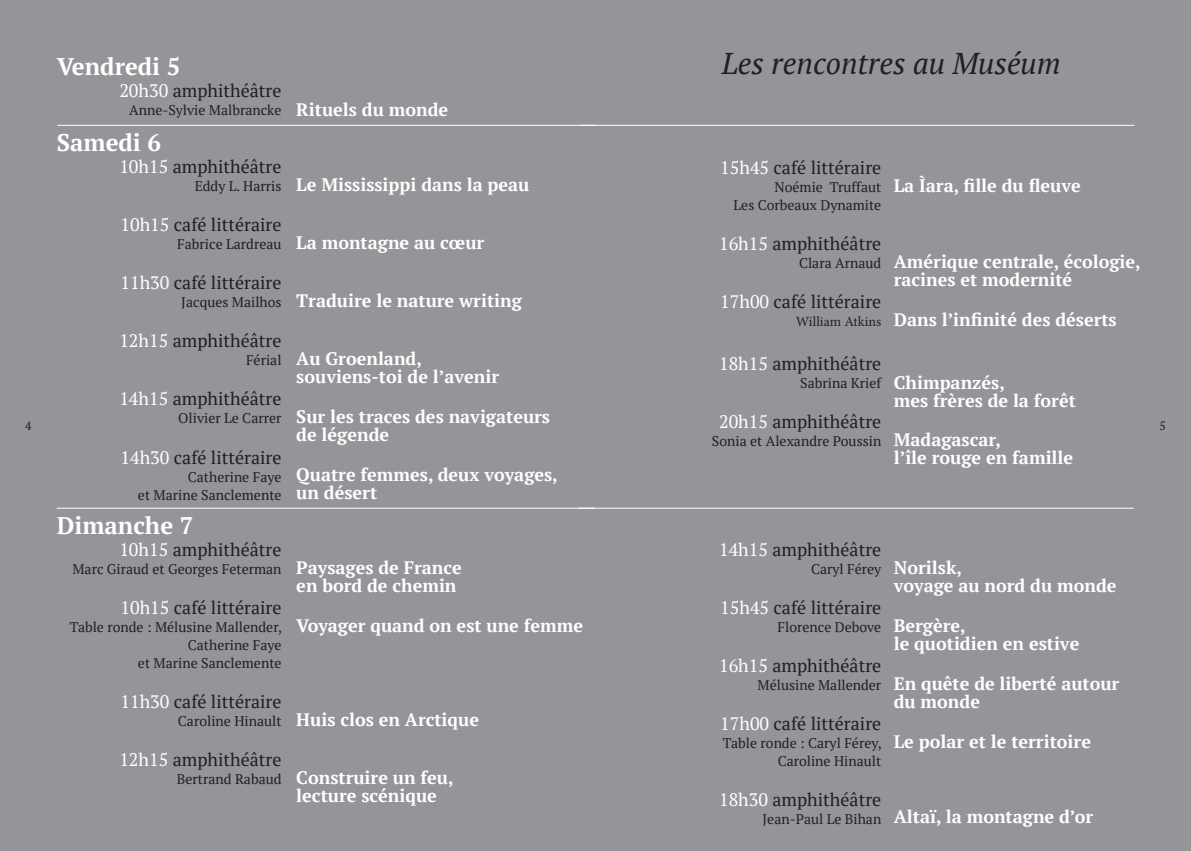
<style>
.page{position:relative;width:1191px;height:851px;background:#fff}
.page>*{position:absolute;margin:0;border:0;box-sizing:border-box;transform-origin:0 0}
.t1{font:italic 30px "PT Serif";color:#231f20}
.t2{font:700 24px "PT Serif";color:#fff}
.t3{font:700 18px/18px "PT Serif";color:#fff}
.t4{font:18px "PT Serif";color:#231f20}
.t5{font:14px/18px "PT Serif";color:#231f20;text-align:right}
.t6{font:14px "Minion Pro";color:#231f20}
.t7{font:12px "PT Serif";color:#231f20}
.s1{color:#fff}
</style>
<div class="page">
<div style="left:0;top:0;width:595px;height:850px;background:#939598"></div>
<hr style="left:57px;top:125px;width:538px;height:1px;background:#fff">
<hr style="left:57px;top:507px;width:538px;height:1px;background:#fff">
<div style="left:595px;top:0;width:596px;height:850px;background:#939598"></div>
<hr style="left:579px;top:125px;width:555px;height:1px;background:#fff">
<hr style="left:578px;top:507px;width:555px;height:1px;background:#fff">
<p class="t7" style="left:25px;top:418px;width:8px">4</p>
<h2 class="t2" style="left:57px;top:51px;width:125px">Vendredi 5</h2>
<p class="t4" style="left:119px;top:79px;width:164px"><span class="s1">20h30</span> amphithéâtre</p>
<p class="t5" style="left:129px;top:101px;width:154px">Anne-Sylvie Malbrancke</p>
<h2 class="t2" style="left:57px;top:127px;width:106px">Samedi 6</h2>
<p class="t4" style="left:119px;top:155px;width:164px"><span class="s1">10h15</span> amphithéâtre</p>
<p class="t5" style="left:195px;top:177px;width:88px">Eddy L. Harris</p>
<p class="t4" style="left:120px;top:213px;width:163px"><span class="s1">10h15</span> café littéraire</p>
<p class="t5" style="left:177px;top:235px;width:106px">Fabrice Lardreau</p>
<p class="t4" style="left:120px;top:271px;width:163px"><span class="s1">11h30</span> café littéraire</p>
<p class="t5" style="left:181px;top:293px;width:102px">Jacques Mailhos</p>
<p class="t4" style="left:119px;top:329px;width:164px"><span class="s1">12h15</span> amphithéâtre</p>
<p class="t5" style="left:246px;top:351px;width:37px">Férial</p>
<p class="t4" style="left:119px;top:387px;width:164px"><span class="s1">14h15</span> amphithéâtre</p>
<p class="t5" style="left:178px;top:409px;width:105px">Olivier Le Carrer</p>
<p class="t4" style="left:120px;top:445px;width:163px"><span class="s1">14h30</span> café littéraire</p>
<p class="t5" style="left:138px;top:467px;width:145px">Catherine Faye<br>et Marine Sanclemente</p>
<h2 class="t2" style="left:57px;top:509px;width:138px">Dimanche 7</h2>
<p class="t4" style="left:119px;top:537px;width:164px"><span class="s1">10h15</span> amphithéâtre</p>
<p class="t5" style="left:72px;top:559px;width:211px">Marc Giraud et Georges Feterman</p>
<p class="t4" style="left:120px;top:595px;width:163px"><span class="s1">10h15</span> café littéraire</p>
<p class="t5" style="left:70px;top:617px;width:214px">Table ronde : Mélusine Mallender,<br>Catherine Faye<br>et Marine Sanclemente</p>
<p class="t4" style="left:120px;top:689px;width:163px"><span class="s1">11h30</span> café littéraire</p>
<p class="t5" style="left:178px;top:711px;width:105px">Caroline Hinault</p>
<p class="t4" style="left:119px;top:747px;width:164px"><span class="s1">12h15</span> amphithéâtre</p>
<p class="t5" style="left:177px;top:769px;width:106px">Bertrand Rabaud</p>
<p class="t3" style="left:296px;top:100px;width:153px">Rituels du monde</p>
<p class="t3" style="left:296px;top:176px;width:235px">Le Mississippi dans la peau</p>
<p class="t3" style="left:296px;top:234px;width:189px">La montagne au cœur</p>
<p class="t3" style="left:296px;top:292px;width:227px">Traduire le nature writing</p>
<p class="t3" style="left:296px;top:349px;width:204px">Au Groenland, souviens-toi de l’avenir</p>
<p class="t3" style="left:296px;top:408px;width:255px">Sur les traces des navigateurs de légende</p>
<p class="t3" style="left:296px;top:465px;width:263px">Quatre femmes, deux voyages, un désert</p>
<p class="t3" style="left:296px;top:558px;width:167px">Paysages de France en bord de chemin</p>
<p class="t3" style="left:296px;top:616px;width:288px">Voyager quand on est une femme</p>
<p class="t3" style="left:296px;top:710px;width:184px">Huis clos en Arctique</p>
<p class="t3" style="left:296px;top:768px;width:159px">Construire un feu, lecture scénique</p>
<h1 class="t1" style="left:721px;top:44px;width:341px">Les rencontres au Muséum</h1>
<p class="t4" style="left:720px;top:156px;width:163px"><span class="s1">15h45</span> café littéraire</p>
<p class="t5" style="left:733px;top:178px;width:149px">Noémie Truffaut<br>Les Corbeaux Dynamite</p>
<p class="t4" style="left:719px;top:232px;width:164px"><span class="s1">16h15</span> amphithéâtre</p>
<p class="t5" style="left:799px;top:254px;width:84px">Clara Arnaud</p>
<p class="t4" style="left:720px;top:290px;width:163px"><span class="s1">17h00</span> café littéraire</p>
<p class="t6" style="left:796px;top:312px;width:87px">William Atkins</p>
<p class="t4" style="left:719px;top:352px;width:164px"><span class="s1">18h15</span> amphithéâtre</p>
<p class="t5" style="left:800px;top:374px;width:83px">Sabrina Krief</p>
<p class="t4" style="left:719px;top:410px;width:164px"><span class="s1">20h15</span> amphithéâtre</p>
<p class="t5" style="left:712px;top:432px;width:171px">Sonia et Alexandre Poussin</p>
<p class="t3" style="left:893px;top:176px;width:189px">La Ìara, fille du fleuve</p>
<p class="t3" style="left:893px;top:253px;width:248px">Amérique centrale, écologie, racines et modernité</p>
<p class="t3" style="left:893px;top:310px;width:224px">Dans l’infinité des déserts</p>
<p class="t3" style="left:893px;top:373px;width:183px">Chimpanzés,<br>mes frères de la forêt</p>
<p class="t3" style="left:893px;top:431px;width:181px">Madagascar,<br>l’île rouge en famille</p>
<p class="t7" style="left:1159px;top:418px;width:8px">5</p>
<p class="t4" style="left:719px;top:537px;width:164px"><span class="s1">14h15</span> amphithéâtre</p>
<p class="t5" style="left:811px;top:559px;width:72px">Caryl Férey</p>
<p class="t4" style="left:720px;top:595px;width:163px"><span class="s1">15h45</span> café littéraire</p>
<p class="t5" style="left:777px;top:617px;width:105px">Florence Debove</p>
<p class="t4" style="left:719px;top:653px;width:164px"><span class="s1">16h15</span> amphithéâtre</p>
<p class="t5" style="left:757px;top:675px;width:125px">Mélusine Mallender</p>
<p class="t4" style="left:720px;top:711px;width:163px"><span class="s1">17h00</span> café littéraire</p>
<p class="t5" style="left:723px;top:733px;width:160px">Table ronde : Caryl Férey,<br>Caroline Hinault</p>
<p class="t4" style="left:719px;top:787px;width:164px"><span class="s1">18h30</span> amphithéâtre</p>
<p class="t5" style="left:762px;top:809px;width:120px">Jean-Paul Le Bihan</p>
<p class="t3" style="left:893px;top:558px;width:224px">Norilsk,<br>voyage au nord du monde</p>
<p class="t3" style="left:893px;top:616px;width:187px">Bergère,<br>le quotidien en estive</p>
<p class="t3" style="left:893px;top:673px;width:227px">En quête de liberté autour du monde</p>
<p class="t3" style="left:893px;top:732px;width:199px">Le polar et le territoire</p>
<p class="t3" style="left:893px;top:807px;width:201px">Altaï, la montagne d’or</p>
</div>
